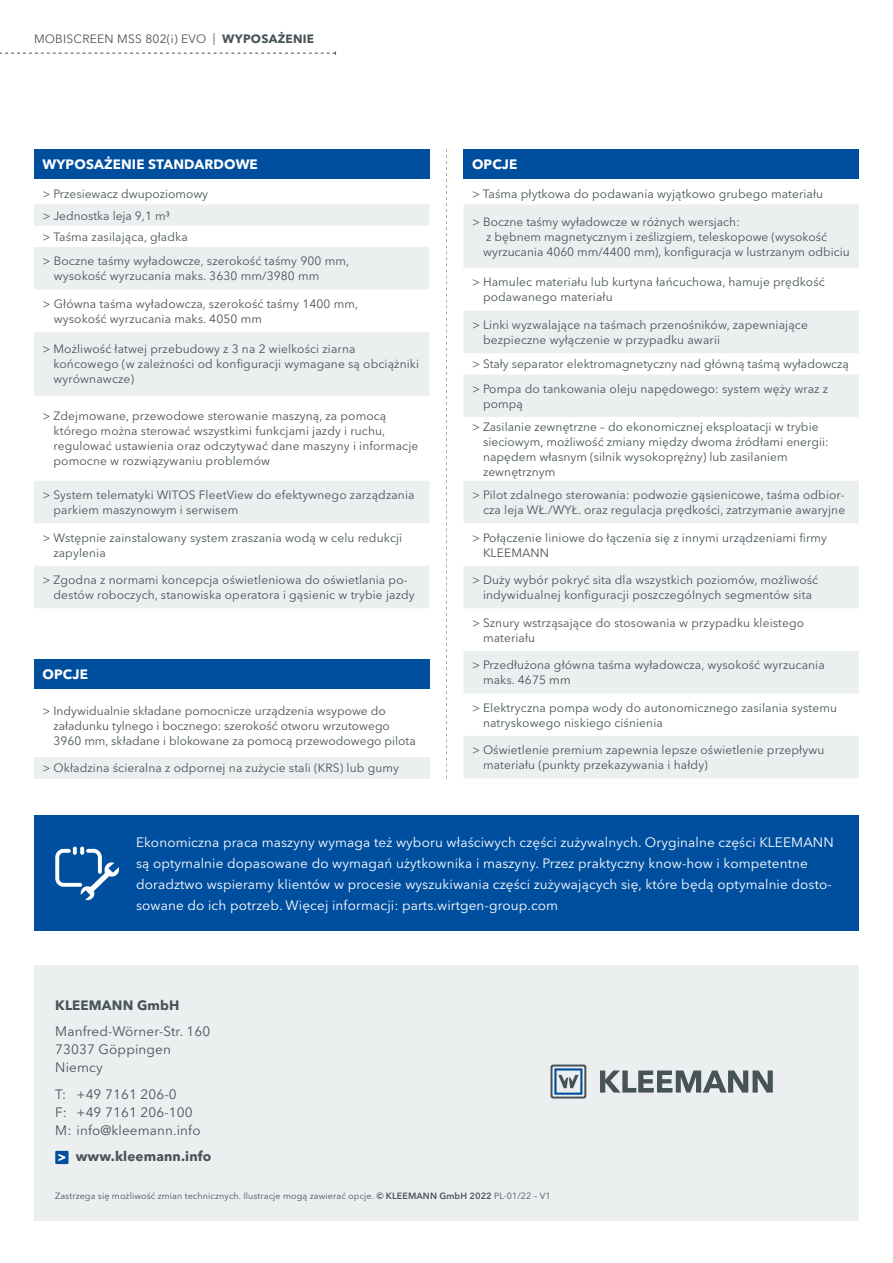
<style>
.page{position:relative;width:893px;height:1263px;background:#fff}
.page>*{position:absolute;margin:0;border:0;box-sizing:border-box;transform-origin:0 0}
.t1{font:13.5px/21px "Avenir Next LT Pro";letter-spacing:.01em;color:#fff}
.t2{font:13.5px/18px "Avenir Next LT Pro";letter-spacing:.01em;color:#485358}
.t3{font:700 13.5px "Avenir Next LT Pro";letter-spacing:.01em;color:#fff}
.t4{font:700 13.5px "Avenir Next LT Pro";letter-spacing:.01em;color:#485358}
.t5{font:12px/15px "Avenir Next LT Pro";letter-spacing:.01em;color:#485358}
.t6{font:9px "Avenir Next LT Pro";letter-spacing:.01em;color:#485358}
.s1{font-weight:700}
.s2{font-weight:600}
</style>
<div class="page">
<div style="left:34px;top:149px;width:395px;height:30px;background:#004f9f"></div>
<svg style="left:34px;top:204px;width:395px;height:404px;fill:#eceff0"></svg>
<div style="left:34px;top:659px;width:395px;height:30px;background:#004f9f"></div>
<div style="left:34px;top:757px;width:395px;height:21px;background:#eceff0"></div>
<svg style="left:0;top:51px;width:336px;height:4px"></svg>
<div style="left:34px;top:815px;width:825px;height:116px;background:#004f9f"></div>
<svg style="left:55px;top:847px;width:64px;height:54px"></svg>
<svg style="left:446px;top:149px;width:1px;height:629px"></svg>
<div style="left:34px;top:965px;width:825px;height:255px;background:#eceff0"></div>
<svg style="left:600px;top:1070px;width:173px;height:22px"></svg>
<svg style="left:550px;top:1064px;width:36px;height:34px"></svg>
<div style="left:55px;top:1151px;width:14px;height:13px;background:#004f9f"></div>
<svg style="left:58px;top:1154px;width:7px;height:7px"></svg>
<div style="left:463px;top:149px;width:396px;height:30px;background:#004f9f"></div>
<svg style="left:464px;top:204px;width:395px;height:574px;fill:#eceff0"></svg>
<p class="t5" style="left:34px;top:31px;width:282px">MOBISCREEN MSS 802(i) EVO | <span class="s1">WYPOSAŻENIE</span></p>
<p class="t3" style="left:43px;top:156px;width:217px">WYPOSAŻENIE STANDARDOWE</p>
<p class="t5" style="left:43px;top:183px;width:167px;line-height:21.3px">&gt; Przesiewacz dwupoziomowy &gt; Jednostka leja 9,1 m³<br>&gt; Taśma zasilająca, gładka</p>
<p class="t5" style="left:54px;top:253px;width:297px;text-indent:-11px">&gt; Boczne taśmy wyładowcze, szerokość taśmy 900 mm, wysokość wyrzucania maks. 3630 mm/3980 mm</p>
<p class="t5" style="left:54px;top:296px;width:306px;text-indent:-11px">&gt; Główna taśma wyładowcza, szerokość taśmy 1400 mm, wysokość wyrzucania maks. 4050 mm</p>
<p class="t5" style="left:54px;top:342px;width:367px;text-indent:-11px">&gt; Możliwość łatwej przebudowy z 3 na 2 wielkości ziarna końcowego (w zależności od konfiguracji wymagane są obciążniki wyrównawcze)</p>
<p class="t5" style="left:54px;top:409px;width:366px;text-indent:-11px">&gt; Zdejmowane, przewodowe sterowanie maszyną, za pomocą którego można sterować wszystkimi funkcjami jazdy i ruchu, regulować ustawienia oraz odczytywać dane maszyny i informacje pomocne w rozwiązywaniu problemów</p>
<p class="t5" style="left:54px;top:487px;width:363px;text-indent:-11px">&gt; System telematyki WITOS FleetView do efektywnego zarządzania parkiem maszynowym i serwisem</p>
<p class="t5" style="left:53px;top:530px;width:350px;text-indent:-11px">&gt; Wstępnie zainstalowany system zraszania wodą w celu redukcji zapylenia</p>
<p class="t5" style="left:54px;top:572px;width:363px;text-indent:-11px">&gt; Zgodna z normami koncepcja oświetleniowa do oświetlania po&shy;destów roboczych, stanowiska operatora i gąsienic w trybie jazdy</p>
<p class="t3" style="left:43px;top:666px;width:47px">OPCJE</p>
<p class="t5" style="left:54px;top:703px;width:364px;text-indent:-11px">&gt; Indywidualnie składane pomocnicze urządzenia wsypowe do załadunku tylnego i bocznego: szerokość otworu wrzutowego<br>3960 mm, składane i blokowane za pomocą przewodowego pilota</p>
<p class="t5" style="left:43px;top:761px;width:358px">&gt; Okładzina ścieralna z odpornej na zużycie stali (KRS) lub gumy</p>
<p class="t3" style="left:472px;top:156px;width:47px">OPCJE</p>
<p class="t5" style="left:472px;top:187px;width:353px">&gt; Taśma płytkowa do podawania wyjątkowo grubego materiału</p>
<p class="t5" style="left:483px;top:214px;width:368px;text-indent:-11px">&gt; Boczne taśmy wyładowcze w różnych wersjach:<br>z bębnem magnetycznym i ześlizgiem, teleskopowe (wysokość wyrzucania 4060 mm/4400 mm), konfiguracja w lustrzanym odbiciu</p>
<p class="t5" style="left:483px;top:275px;width:343px;text-indent:-11px">&gt; Hamulec materiału lub kurtyna łańcuchowa, hamuje prędkość podawanego materiału</p>
<p class="t5" style="left:483px;top:317px;width:326px;text-indent:-11px">&gt; Linki wyzwalające na taśmach przenośników, zapewniające bezpieczne wyłączenie w przypadku awarii</p>
<p class="t5" style="left:472px;top:352px;width:378px;line-height:24.5px">&gt; Stały separator elektromagnetyczny nad główną taśmą wyładowczą &gt; Pompa do tankowania oleju napędowego: system węży wraz z</p>
<p class="t5" style="left:472px;top:392px;width:348px;line-height:23.1px;text-indent:11px">pompą<br>&gt; Zasilanie zewnętrzne – do ekonomicznej eksploatacji w trybie</p>
<p class="t5" style="left:483px;top:434px;width:347px">sieciowym, możliwość zmiany między dwoma źródłami energii: napędem własnym (silnik wysokoprężny) lub zasilaniem zewnętrznym</p>
<p class="t5" style="left:472px;top:487px;width:375px;text-align:right">&gt; Pilot zdalnego sterowania: podwozie gąsienicowe, taśma odbior&shy;cza leja WŁ./WYŁ. oraz regulacja prędkości, zatrzymanie awaryjne</p>
<p class="t5" style="left:483px;top:530px;width:346px;text-indent:-11px">&gt; Połączenie liniowe do łączenia się z innymi urządzeniami firmy<br>KLEEMANN</p>
<p class="t5" style="left:472px;top:572px;width:348px;text-align:center">&gt; Duży wybór pokryć sita dla wszystkich poziomów, możliwość indywidualnej konfiguracji poszczególnych segmentów sita</p>
<p class="t5" style="left:483px;top:615px;width:323px;text-indent:-11px">&gt; Sznury wstrząsające do stosowania w przypadku kleistego materiału</p>
<p class="t5" style="left:483px;top:657px;width:343px;text-indent:-11px">&gt; Przedłużona główna taśma wyładowcza, wysokość wyrzucania maks. 4675 mm</p>
<p class="t5" style="left:483px;top:700px;width:356px;text-indent:-11px">&gt; Elektryczna pompa wody do autonomicznego zasilania systemu natryskowego niskiego ciśnienia</p>
<p class="t5" style="left:483px;top:742px;width:343px;text-indent:-11px">&gt; Oświetlenie premium zapewnia lepsze oświetlenie przepływu materiału (punkty przekazywania i hałdy)</p>
<p class="t1" style="left:136px;top:832px;width:699px">Ekonomiczna praca maszyny wymaga też wyboru właściwych części zużywalnych. Oryginalne części KLEEMANN są optymalnie dopasowane do wymagań użytkownika i maszyny. Przez praktyczny know-how i kompetentne doradztwo wspieramy klientów w procesie wyszukiwania części zużywających się, które będą optymalnie dosto&shy;sowane do ich potrzeb. Więcej informacji: parts.wirtgen-group.com</p>
<p class="t4" style="left:55px;top:996px;width:126px">KLEEMANN GmbH</p>
<p class="t2" style="left:55px;top:1022px;width:157px">Manfred-Wörner-Str. 160<br>73037 Göppingen<br>Niemcy</p>
<p class="t2" style="left:55px;top:1085px;width:147px">T: +49 7161 206-0<br>F: +49 7161 206-100<br>M: info@kleemann.info</p>
<p class="t4" style="left:76px;top:1148px;width:137px">www.kleemann.info</p>
<p class="t6" style="left:55px;top:1191px;width:497px">Zastrzega się możliwość zmian technicznych. Ilustracje mogą zawierać opcje. <span class="s2">© KLEEMANN GmbH 2022</span> PL-01/22 – V1</p>
</div>
